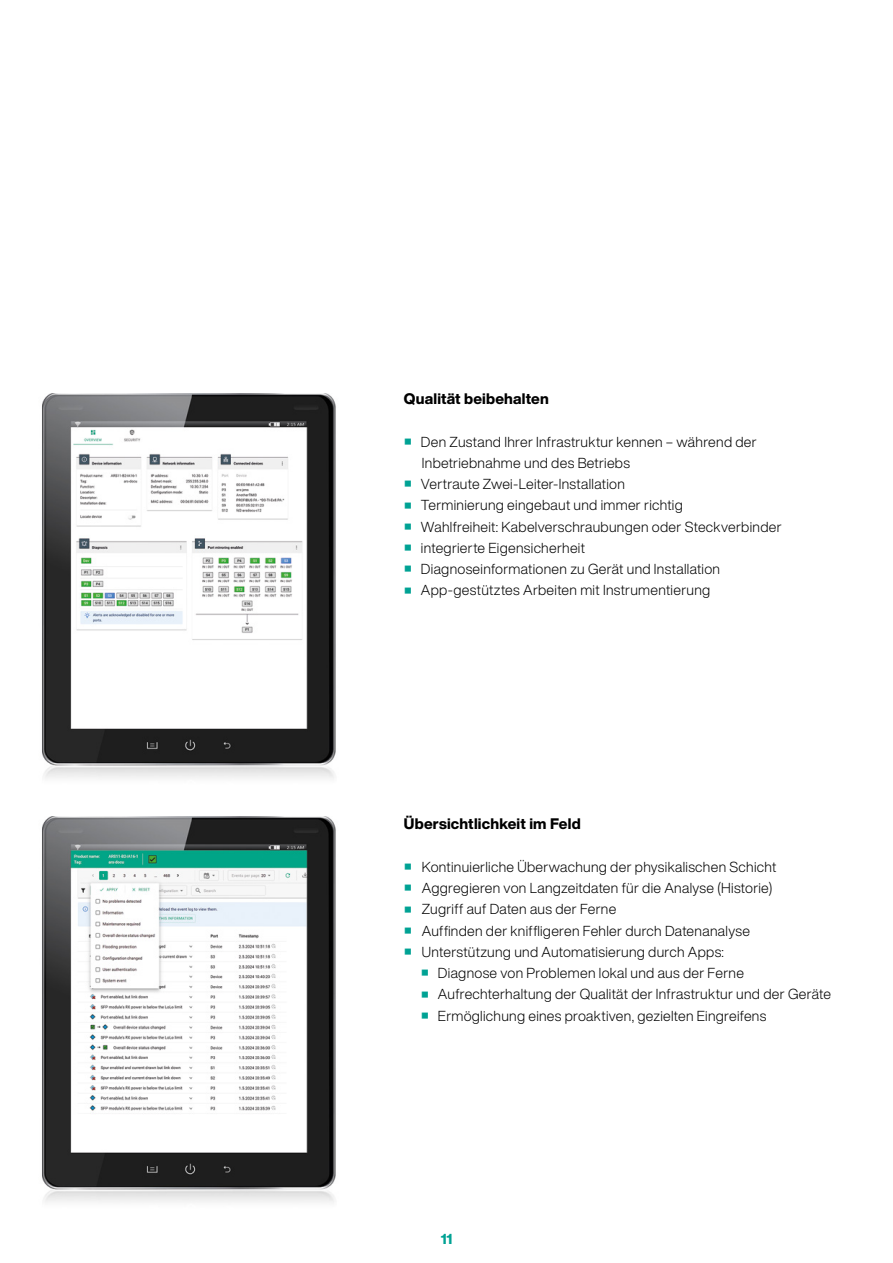
<style>
.page{position:relative;width:893px;height:1263px;background:#fff}
.page>*{position:absolute;margin:0;border:0;box-sizing:border-box;transform-origin:0 0}
.t1{font:800 15px "Helvetica Now Display";letter-spacing:.01em;color:#000}
.t2{font:300 14.25px/21.3px "Helvetica Now Display";letter-spacing:.02em;color:#000}
.t3{font:800 14.25px "Helvetica Now Display";color:#00a294}
</style>
<div class="page">
<img style="left:42px;top:393px;width:294px;height:386px">
<img style="left:42px;top:816px;width:294px;height:387px">
<p class="t1" style="left:404px;top:388px;width:146px">Qualität beibehalten</p>
<p class="t2" style="left:422px;top:431px;width:336px;text-indent:-17px"><sup>■</sup> Den Zustand Ihrer Infrastruktur kennen – während der<br>Inbetriebnahme und des Betriebs</p>
<p class="t2" style="left:405px;top:473px;width:222px"><sup>■</sup> Vertraute Zwei-Leiter-Installation</p>
<p class="t2" style="left:405px;top:494px;width:279px"><sup>■</sup> Terminierung eingebaut und immer richtig</p>
<p class="t2" style="left:405px;top:516px;width:378px"><sup>■</sup> Wahlfreiheit: Kabelverschraubungen oder Steckverbinder</p>
<p class="t2" style="left:405px;top:537px;width:182px"><sup>■</sup> integrierte Eigensicherheit</p>
<p class="t2" style="left:405px;top:558px;width:317px"><sup>■</sup> Diagnoseinformationen zu Gerät und Installation</p>
<p class="t2" style="left:405px;top:579px;width:307px"><sup>■</sup> App-gestütztes Arbeiten mit Instrumentierung</p>
<p class="t1" style="left:404px;top:813px;width:178px">Übersichtlichkeit im Feld</p>
<p class="t2" style="left:405px;top:856px;width:373px"><sup>■</sup> Kontinuierliche Überwachung der physikalischen Schicht</p>
<p class="t2" style="left:405px;top:877px;width:369px"><sup>■</sup> Aggregieren von Langzeitdaten für die Analyse (Historie)</p>
<p class="t2" style="left:405px;top:898px;width:213px"><sup>■</sup> Zugriff auf Daten aus der Ferne</p>
<p class="t2" style="left:405px;top:920px;width:347px"><sup>■</sup> Auffinden der kniffligeren Fehler durch Datenanalyse</p>
<p class="t2" style="left:405px;top:941px;width:321px"><sup>■</sup> Unterstützung und Automatisierung durch Apps:</p>
<p class="t2" style="left:422px;top:962px;width:324px"><sup>■</sup> Diagnose von Problemen lokal und aus der Ferne</p>
<p class="t2" style="left:422px;top:983px;width:411px"><sup>■</sup> Aufrechterhaltung der Qualität der Infrastruktur und der Geräte</p>
<p class="t2" style="left:422px;top:1005px;width:346px"><sup>■</sup> Ermöglichung eines proaktiven, gezielten Eingreifens</p>
<p class="t3" style="left:441px;top:1229px;width:13px">11</p>
</div>
